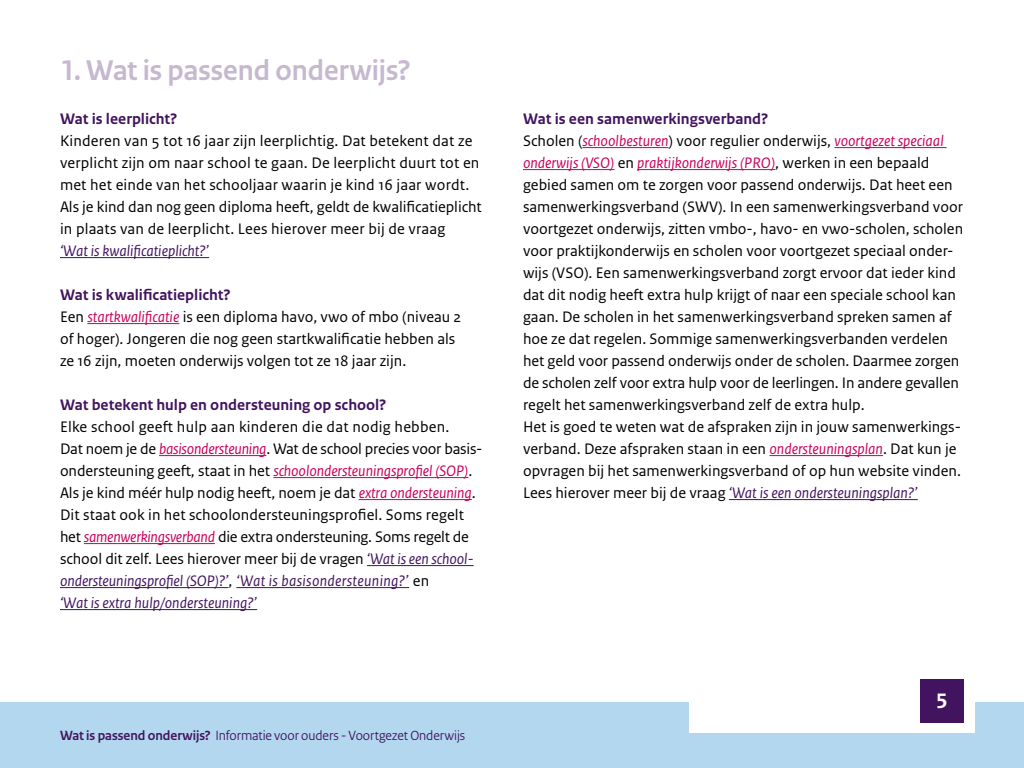
<style>
.page{position:relative;width:1024px;height:768px;background:#fff}
.page>*{position:absolute;margin:0;border:0;box-sizing:border-box;transform-origin:0 0}
.t1{font:700 30px "Rijksoverheid Sans Heading";color:#c6b8cf}
.t2{font:700 22px "Rijksoverheid Sans Text";color:#fff}
.Broodtekst{font:16px/22px "Rijksoverheid Sans Text";color:#000}
.Tussenkop{font:700 16px "Rijksoverheid Sans Text";color:#42145f}
.t3{font:14px "Rijksoverheid Sans Heading";letter-spacing:-.005em;color:#42145f}
.s1{font-style:italic;color:#42145f}
.s2{font-style:italic;color:#ca005d}
.s3{font-weight:700}
</style>
<div class="page">
<hr style="left:60px;top:257px;width:149px;height:1px;background:#42145f">
<hr style="left:87px;top:323px;width:92px;height:1px;background:#ca005d">
<hr style="left:159px;top:455px;width:107px;height:1px;background:#ca005d">
<hr style="left:273px;top:477px;width:195px;height:1px;background:#ca005d">
<hr style="left:359px;top:499px;width:113px;height:1px;background:#ca005d">
<hr style="left:84px;top:543px;width:131px;height:1px;background:#ca005d">
<hr style="left:367px;top:565px;width:107px;height:1px;background:#42145f">
<hr style="left:60px;top:587px;width:169px;height:1px;background:#42145f">
<hr style="left:236px;top:587px;width:173px;height:1px;background:#42145f">
<hr style="left:60px;top:609px;width:197px;height:1px;background:#42145f">
<hr style="left:583px;top:147px;width:86px;height:1px;background:#ca005d">
<hr style="left:835px;top:147px;width:112px;height:1px;background:#ca005d">
<hr style="left:523px;top:169px;width:91px;height:1px;background:#ca005d">
<hr style="left:637px;top:169px;width:138px;height:1px;background:#ca005d">
<hr style="left:769px;top:455px;width:114px;height:1px;background:#ca005d">
<hr style="left:729px;top:499px;width:189px;height:1px;background:#42145f">
<div style="left:0;top:702px;width:1024px;height:66px;background:#b2d7ee"></div>
<div style="left:689px;top:670px;width:286px;height:63px;background:#fff"></div>
<div style="left:920px;top:679px;width:44px;height:44px;background:#42145f"></div>
<h1 class="t1" style="left:60px;top:53px;width:352px">1. Wat is passend onderwijs?</h1>
<h3 class="Tussenkop" style="left:60px;top:110px;width:119px">Wat is leerplicht?</h3>
<p class="Broodtekst" style="left:60px;top:130px;width:423px">Kinderen van 5 tot 16 jaar zijn leerplichtig. Dat betekent dat ze verplicht zijn om naar school te gaan. De leerplicht duurt tot en met het einde van het schooljaar waarin je kind 16 jaar wordt.<br>Als je kind dan nog geen diploma heeft, geldt de kwalificatieplicht in plaats van de leerplicht. Lees hierover meer bij de vraag<br><span class="s1">‘Wat is kwalificatieplicht?’</span></p>
<h3 class="Tussenkop" style="left:60px;top:286px;width:172px">Wat is kwalificatieplicht?</h3>
<p class="Broodtekst" style="left:60px;top:306px;width:403px">Een <span class="s2">startkwalificatie</span> is een diploma havo, vwo of mbo (niveau 2 of hoger). Jongeren die nog geen startkwalificatie hebben als ze 16 zijn, moeten onderwijs volgen tot ze 18 jaar zijn.</p>
<h3 class="Tussenkop" style="left:60px;top:396px;width:328px">Wat betekent hulp en ondersteuning op school?</h3>
<p class="Broodtekst" style="left:60px;top:416px;width:424px">Elke school geeft hulp aan kinderen die dat nodig hebben.<br>Dat noem je de <span class="s2">basisondersteuning</span>. Wat de school precies voor basis&shy;ondersteuning geeft, staat in het <span class="s2">schoolondersteuningsprofiel (SOP)</span>.<br>Als je kind méér hulp nodig heeft, noem je dat <span class="s2">extra ondersteuning</span>.<br>Dit staat ook in het schoolondersteuningsprofiel. Soms regelt het <span class="s2">samenwerkingsverband</span> die extra ondersteuning. Soms regelt de school dit zelf. Lees hierover meer bij de vragen <span class="s1">‘Wat is een school&shy;ondersteuningsprofiel (SOP)?’</span>, <span class="s1">‘Wat is basisondersteuning?’</span> en<br><span class="s1">‘Wat is extra hulp/ondersteuning?’</span></p>
<p class="t3" style="left:60px;top:728px;width:407px"><span class="s3">Wat is passend onderwijs?</span> Informatie voor ouders - Voortgezet Onderwijs</p>
<h3 class="Tussenkop" style="left:523px;top:110px;width:247px">Wat is een samenwerkingsverband?</h3>
<p class="Broodtekst" style="left:523px;top:130px;width:442px">Scholen (<span class="s2">schoolbesturen</span>) voor regulier onderwijs, <span class="s2">voortgezet speciaal onderwijs (VSO)</span> en <span class="s2">praktijkonderwijs (PRO)</span>, werken in een bepaald gebied samen om te zorgen voor passend onderwijs. Dat heet een samenwerkingsverband (SWV). In een samenwerkingsverband voor voortgezet onderwijs, zitten vmbo-, havo- en vwo-scholen, scholen voor praktijkonderwijs en scholen voor voortgezet speciaal onder&shy;wijs (VSO). Een samenwerkingsverband zorgt ervoor dat ieder kind dat dit nodig heeft extra hulp krijgt of naar een speciale school kan gaan. De scholen in het samenwerkingsverband spreken samen af hoe ze dat regelen. Sommige samenwerkingsverbanden verdelen het geld voor passend onderwijs onder de scholen. Daarmee zorgen de scholen zelf voor extra hulp voor de leerlingen. In andere gevallen regelt het samenwerkingsverband zelf de extra hulp.<br>Het is goed te weten wat de afspraken zijn in jouw samenwerkings&shy;verband. Deze afspraken staan in een <span class="s2">ondersteuningsplan</span>. Dat kun je opvragen bij het samenwerkingsverband of op hun website vinden.<br>Lees hierover meer bij de vraag <span class="s1">‘Wat is een ondersteuningsplan?’</span></p>
<h2 class="t2" style="left:936px;top:689px;width:13px">5</h2>
</div>
